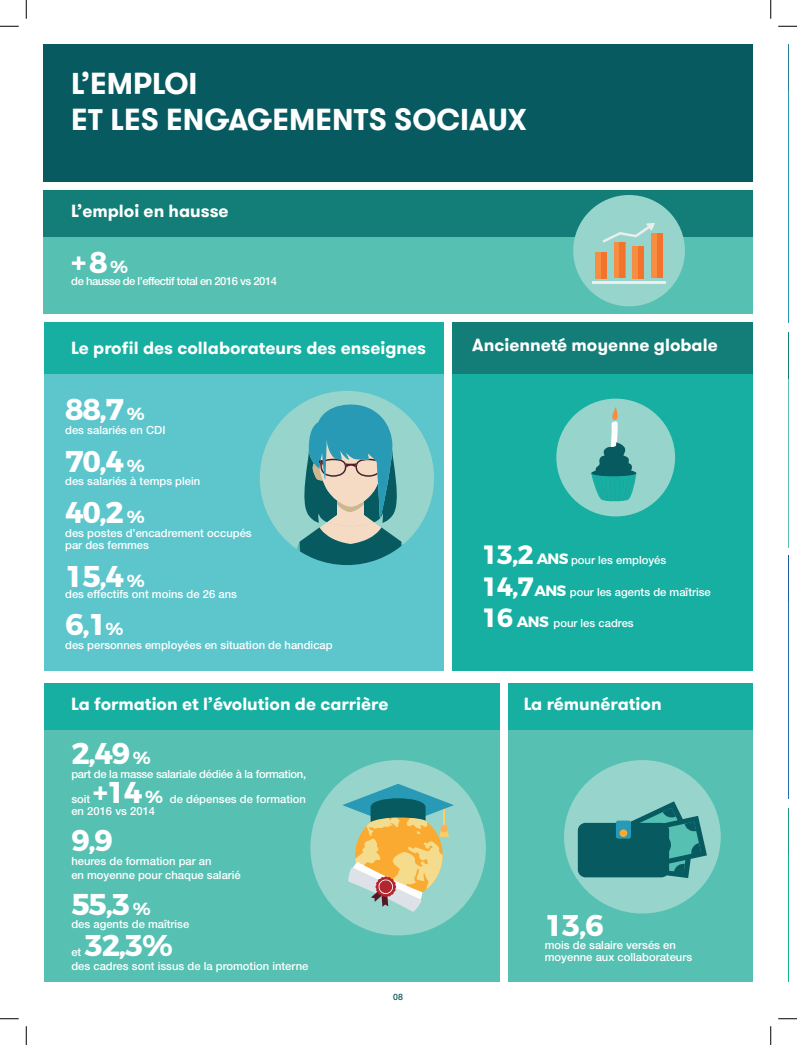
<style>
.page{position:relative;width:797px;height:1045px;background:#fff}
.page>*{position:absolute;margin:0;border:0;box-sizing:border-box;transform-origin:0 0}
.t1{font:700 30px "Montserrat";letter-spacing:-.045em;color:#fff}
.t2{font:700 30px/36px "GT Walsheim Pro";color:#fff}
.t3{font:700 26.38px "Montserrat";color:#fff}
.t4{font:700 17.5px "GT Walsheim Pro";color:#fff}
.t5{font:500 11.25px/12.5px "Helvetica Neue LT Std";color:#fff}
.t6{font:500 11.25px "Helvetica Neue LT Std";letter-spacing:-.025em;color:#fff}
.t7{font:500 11.25px "Helvetica Neue LT Std";letter-spacing:-.045em;color:#fff}
.t8{font:500 8.75px "Helvetica Neue LT Std";color:#065a60}
.s1{font-size:17.5px}
.s2{font-family:"Montserrat";font-weight:700;font-size:30px}
.s3{font-family:"Montserrat";font-weight:700;font-size:17.5px}
.s4{font-family:"Montserrat";font-weight:700;font-size:15px}
.s5{font-family:"Montserrat";font-weight:700;font-size:26.38px}
</style>
<div class="page">
<hr style="left:787px;top:817px;width:1px;height:164px;background:#12b68d">
<div style="left:44px;top:353px;width:399px;height:318px;background:#5dc6cc"></div>
<div style="left:44px;top:44px;width:709px;height:138px;background:#065a60"></div>
<hr style="left:787px;top:337px;width:1px;height:210px;background:#56c1b2">
<div style="left:508px;top:719px;width:245px;height:262px;background:#56c1b2"></div>
<div style="left:508px;top:683px;width:245px;height:47px;background:#16afa2"></div>
<div style="left:44px;top:724px;width:455px;height:257px;background:#56c1b2"></div>
<div style="left:44px;top:683px;width:455px;height:47px;background:#16afa2"></div>
<div style="left:44px;top:323px;width:399px;height:51px;background:#16afa2"></div>
<div style="left:44px;top:230px;width:709px;height:84px;background:#56c1b2"></div>
<div style="left:44px;top:190px;width:709px;height:46px;background:#127e77"></div>
<hr style="left:787px;top:57px;width:1px;height:266px;background:#289ab6">
<hr style="left:787px;top:332px;width:1px;height:46px;background:#127e77">
<hr style="left:787px;top:581px;width:1px;height:218px;background:#236eb2">
<hr style="left:787px;top:555px;width:1px;height:46px;background:#1d59a8">
<hr style="left:787px;top:44px;width:1px;height:46px;background:#288195">
<div style="left:310px;top:760px;width:176px;height:175px;background:#97d5cc;border-radius:50%"></div>
<svg style="left:342px;top:783px;width:112px;height:129px"></svg>
<hr style="left:787px;top:809px;width:1px;height:46px;background:#1b977d">
<div style="left:573px;top:195px;width:112px;height:111px;background:#97d5cc;border-radius:50%"></div>
<hr style="left:592px;top:282px;width:74px;height:2px;background:#eaeeed">
<div style="left:595px;top:252px;width:12px;height:26px;background:#f68d40"></div>
<div style="left:601px;top:252px;width:6px;height:26px;background:#f3732d"></div>
<div style="left:613px;top:242px;width:12px;height:36px;background:#f68d40"></div>
<div style="left:619px;top:242px;width:6px;height:36px;background:#f3732d"></div>
<div style="left:632px;top:246px;width:12px;height:32px;background:#f68d40"></div>
<div style="left:638px;top:246px;width:6px;height:32px;background:#f3732d"></div>
<div style="left:650px;top:233px;width:12px;height:45px;background:#f68d40"></div>
<div style="left:656px;top:233px;width:6px;height:45px;background:#f3732d"></div>
<svg style="left:602px;top:223px;width:55px;height:22px"></svg>
<div style="left:564px;top:760px;width:156px;height:153px;background:#97d5cc;border-radius:50%"></div>
<svg style="left:594px;top:801px;width:113px;height:77px"></svg>
<div style="left:578px;top:823px;width:91px;height:54px;background:#065a60;border-radius:8px"></div>
<div style="left:616px;top:820px;width:15px;height:18px;background:#289ab6;border-radius:2px"></div>
<div style="left:619px;top:829px;width:8px;height:8px;background:#faaa31;border-radius:50%"></div>
<div style="left:452px;top:368px;width:301px;height:303px;background:#16afa2"></div>
<div style="left:452px;top:323px;width:301px;height:51px;background:#127e77"></div>
<svg style="left:260px;top:391px;width:174px;height:174px"></svg>
<div style="left:556px;top:399px;width:119px;height:117px;background:#97d5cc;border-radius:50%"></div>
<svg style="left:591px;top:407px;width:45px;height:95px"></svg>
<svg style="left:0;top:25px;width:19px;height:2px"></svg>
<svg style="left:778px;top:25px;width:19px;height:2px"></svg>
<svg style="left:0;top:1018px;width:19px;height:1px"></svg>
<svg style="left:778px;top:1018px;width:19px;height:1px"></svg>
<svg style="left:25px;top:0;width:2px;height:19px"></svg>
<svg style="left:25px;top:1026px;width:2px;height:19px"></svg>
<svg style="left:770px;top:0;width:1px;height:19px"></svg>
<svg style="left:770px;top:1026px;width:1px;height:19px"></svg>
<h1 class="t2" style="left:71px;top:66px;width:456px">L’EMPLOI<br>ET LES ENGAGEMENTS SOCIAUX</h1>
<h3 class="t4" style="left:71px;top:200px;width:159px">L’emploi en hausse</h3>
<h1 class="t1" style="left:71px;top:244px;width:58px">+ 8 <span class="s1">%</span></h1>
<p class="t7" style="left:71px;top:275px;width:207px">de hausse de l’effectif total en 2016 vs 2014</p>
<h3 class="t4" style="left:71px;top:336px;width:356px">Le profil des collaborateurs des enseignes</h3>
<h1 class="t1" style="left:65px;top:391px;width:81px">88,7 <span class="s1">%</span></h1>
<p class="t5" style="left:65px;top:424px;width:102px">des salariés en CDI</p>
<h1 class="t1" style="left:65px;top:442px;width:81px">70,4 <span class="s1">%</span></h1>
<p class="t5" style="left:65px;top:475px;width:137px">des salariés à temps plein</p>
<h1 class="t1" style="left:65px;top:493px;width:81px">40,2 <span class="s1">%</span></h1>
<p class="t5" style="left:65px;top:526px;width:188px">des postes d’encadrement occupés par des femmes</p>
<h1 class="t1" style="left:65px;top:557px;width:81px">15,4 <span class="s1">%</span></h1>
<p class="t5" style="left:65px;top:587px;width:173px">des effectifs ont moins de 26 ans</p>
<h1 class="t1" style="left:65px;top:606px;width:60px">6,1<span class="s1">%</span></h1>
<p class="t5" style="left:65px;top:638px;width:269px">des personnes employées en situation de handicap</p>
<h3 class="t4" style="left:71px;top:692px;width:319px">La formation et l’évolution de carrière</h3>
<h1 class="t1" style="left:71px;top:734px;width:81px">2,49 <span class="s1">%</span></h1>
<p class="t6" style="left:71px;top:767px;width:236px">part de la masse salariale dédiée à la formation,</p>
<p class="t5" style="left:71px;top:792px;width:236px">soit <span class="s2">+14</span> <span class="s3">%</span> de dépenses de formation en 2016 vs 2014</p>
<h1 class="t1" style="left:71px;top:821px;width:43px">9,9</h1>
<p class="t5" style="left:71px;top:854px;width:171px;line-height:13.8px">heures de formation par an<br>en moyenne pour chaque salarié</p>
<h1 class="t1" style="left:71px;top:885px;width:81px">55,3 <span class="s1">%</span></h1>
<p class="t5" style="left:71px;top:918px;width:119px">des agents de maîtrise</p>
<p class="t5" style="left:71px;top:945px;width:238px;line-height:13.8px">et<br>des cadres sont issus de la promotion interne</p>
<h1 class="t1" style="left:84px;top:926px;width:90px">32,3%</h1>
<p class="t8" style="left:393px;top:991px;width:11px">08</p>
<h3 class="t4" style="left:472px;top:333px;width:247px">Ancienneté moyenne globale</h3>
<h2 class="t3" style="left:482px;top:538px;width:53px">13,2</h2>
<p class="t5" style="left:536px;top:553px;width:131px"><span class="s4">ANS</span> pour les employés</p>
<p class="t5" style="left:482px;top:585px;width:230px"><span class="s5">14,7</span><span class="s4">ANS</span> pour les agents de maîtrise</p>
<p class="t5" style="left:482px;top:617px;width:153px"><span class="s5">16</span> <span class="s4">ANS</span> pour les cadres</p>
<h3 class="t4" style="left:523px;top:692px;width:139px">La rémunération</h3>
<h1 class="t1" style="left:545px;top:907px;width:60px">13,6</h1>
<p class="t5" style="left:545px;top:938px;width:149px">mois de salaire versés en moyenne aux collaborateurs</p>
</div>
